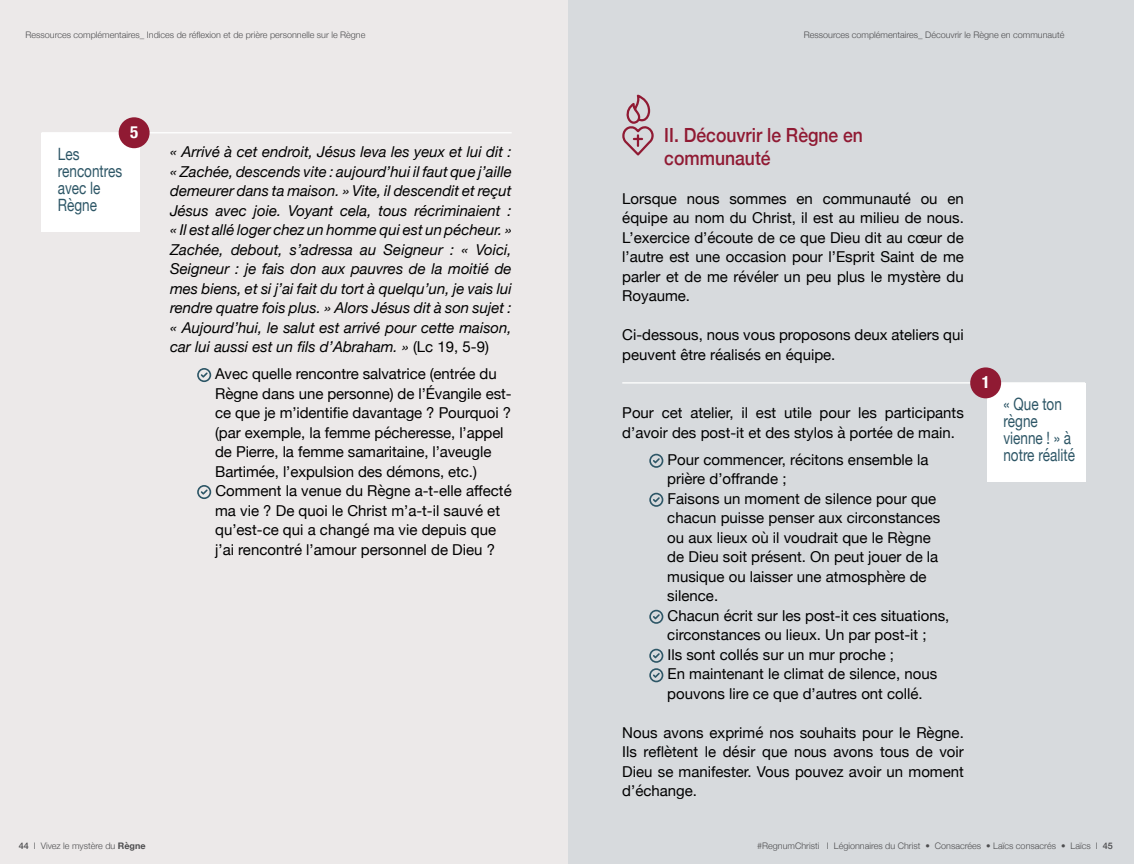
<style>
.page{position:relative;width:1134px;height:864px;background:#fff}
.page>*{position:absolute;margin:0;border:0;box-sizing:border-box;transform-origin:0 0}
.t1{font:500 19.5px/22.5px "Helvetica Neue";color:#901a33;scale:.9 1}
.t2{font:16.95px/17px "Helvetica Neue";color:#2d5666;scale:.8 1}
.t3{font:700 condensed 16.95px "Helvetica Neue";color:#fff}
.t4{font:15px/19.5px "Helvetica Neue";color:#000}
.t5{font:italic 15px/19.5px "Helvetica Neue";color:#000;text-align:justify}
.t6{font:300 9px "Helvetica Neue";color:#4d4d4f}
.s1{font-style:normal}
.s2{font-weight:500}
.s3{font-weight:700}
</style>
<div class="page">
<div style="left:567px;top:0;width:567px;height:864px;background:#d7dadd"></div>
<div style="left:0;top:0;width:567px;height:864px;background:#ece9e9"></div>
<svg style="left:197px;top:368px;width:14px;height:14px"></svg>
<svg style="left:197px;top:485px;width:14px;height:14px"></svg>
<svg style="left:649px;top:454px;width:14px;height:14px"></svg>
<svg style="left:649px;top:493px;width:14px;height:14px"></svg>
<svg style="left:649px;top:610px;width:14px;height:14px"></svg>
<svg style="left:649px;top:649px;width:14px;height:33px"></svg>
<div style="left:42px;top:133px;width:98px;height:98px;background:#fff"></div>
<hr style="left:42px;top:132px;width:470px;height:1px;background:#fff">
<div style="left:119px;top:117px;width:31px;height:31px;background:#901a33;border-radius:50%"></div>
<div style="left:987px;top:384px;width:98px;height:98px;background:#fff"></div>
<hr style="left:622px;top:382px;width:463px;height:2px;background:#fff">
<div style="left:970px;top:367px;width:31px;height:31px;background:#901a33;border-radius:50%"></div>
<svg style="left:622px;top:94px;width:33px;height:290px"></svg>
<p class="t6" style="left:26px;top:27px;width:341px">Ressources complémentaires_ Indices de réflexion et de prière personnelle sur le Règne</p>
<p class="t2" style="left:58px;top:146px;width:82px">Les rencontres avec le<br>Règne</p>
<p class="t3" style="left:130px;top:118px;width:10px">5</p>
<p class="t5" style="left:170px;top:143px;width:343px">« Arrivé à cet endroit, Jésus leva les yeux et lui dit : « Zachée, descends vite : aujourd’hui il faut que j’aille demeurer dans ta maison. » Vite, il descendit et reçut Jésus avec joie. Voyant cela, tous récriminaient : « Il est allé loger chez un homme qui est un pécheur. » Zachée, debout, s’adressa au Seigneur : « Voici, Seigneur : je fais don aux pauvres de la moitié de mes biens, et si j’ai fait du tort à quelqu’un, je vais lui rendre quatre fois plus. » Alors Jésus dit à son sujet : « Aujourd’hui, le salut est arrivé pour cette maison, car lui aussi est un fils d’Abraham. » <span class="s1">(Lc 19, 5-9)</span></p>
<p class="t4" style="left:215px;top:365px;width:298px">Avec quelle rencontre salvatrice (entrée du Règne dans une personne) de l’Évangile est&shy;ce que je m’identifie davantage ? Pourquoi ? (par exemple, la femme pécheresse, l’appel de Pierre, la femme samaritaine, l’aveugle Bartimée, l’expulsion des démons, etc.)<br>Comment la venue du Règne a-t-elle affecté ma vie ? De quoi le Christ m’a-t-il sauvé et qu’est-ce qui a changé ma vie depuis que j’ai rencontré l’amour personnel de Dieu ?</p>
<p class="t6" style="left:19px;top:839px;width:128px"><span class="s2">44</span> I Vivez le mystère du <span class="s3">Règne</span></p>
<p class="t6" style="left:804px;top:27px;width:262px">Ressources complémentaires_ Découvrir le Règne en communauté</p>
<h1 class="t1" style="left:664px;top:123px;width:222px">II. Découvrir le Règne en communauté</h1>
<p class="t4" style="left:622px;top:190px;width:343px;text-align:justify">Lorsque nous sommes en communauté ou en équipe au nom du Christ, il est au milieu de nous.<br>L’exercice d’écoute de ce que Dieu dit au cœur de l’autre est une occasion pour l’Esprit Saint de me parler et de me révéler un peu plus le mystère du Royaume.</p>
<p class="t4" style="left:622px;top:326px;width:343px">Ci-dessous, nous vous proposons deux ateliers qui peuvent être réalisés en équipe.</p>
<p class="t4" style="left:622px;top:404px;width:343px">Pour cet atelier, il est utile pour les participants d’avoir des post-it et des stylos à portée de main.</p>
<p class="t4" style="left:667px;top:451px;width:283px">Pour commencer, récitons ensemble la prière d’offrande ;<br>Faisons un moment de silence pour que chacun puisse penser aux circonstances ou aux lieux où il voudrait que le Règne de Dieu soit présent. On peut jouer de la musique ou laisser une atmosphère de silence.<br>Chacun écrit sur les post-it ces situations, circonstances ou lieux. Un par post-it ;<br>Ils sont collés sur un mur proche ;<br>En maintenant le climat de silence, nous pouvons lire ce que d’autres ont collé.</p>
<p class="t4" style="left:622px;top:724px;width:343px;text-align:justify">Nous avons exprimé nos souhaits pour le Règne.<br>Ils reflètent le désir que nous avons tous de voir Dieu se manifester. Vous pouvez avoir un moment d’échange.</p>
<p class="t3" style="left:981px;top:368px;width:10px">1</p>
<p class="t2" style="left:1003px;top:397px;width:91px">« Que ton règne vienne ! » à notre réalité</p>
<p class="t6" style="left:757px;top:839px;width:357px">#RegnumChristi I Légionnaires du Christ • Consacrées • Laïcs consacrés • Laïcs I <span class="s2">45</span></p>
</div>
